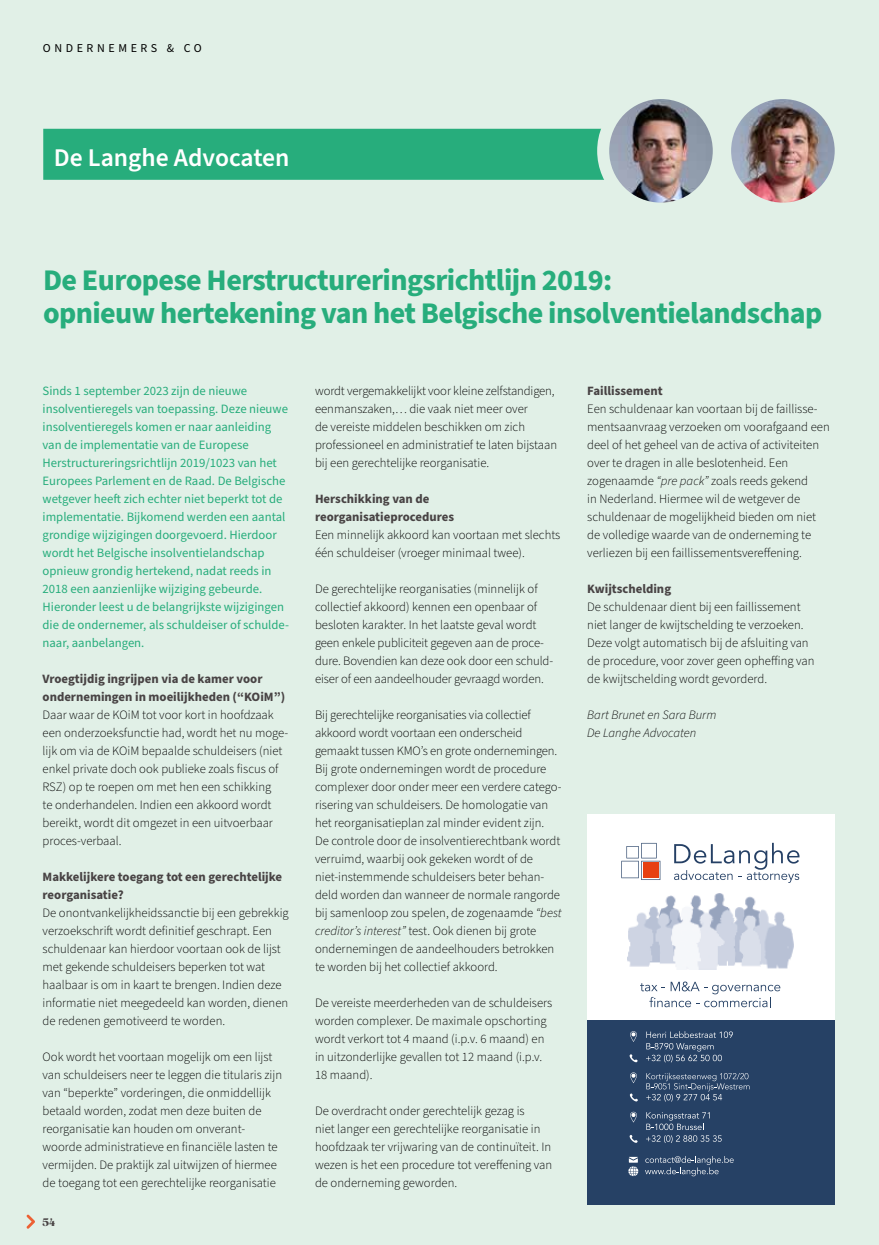
<style>
.page{position:relative;width:879px;height:1245px;background:#e1f0e7}
.page>*{position:absolute;margin:0;border:0;box-sizing:border-box;transform-origin:0 0}
.t1{font:700 30px/33px "Source Sans Pro";letter-spacing:-.02em;color:#27ad7c}
.t2{font:600 25.5px "Source Sans Pro";color:#fff}
.t3{font:300 12.75px/18px "Source Sans Pro";color:#000}
.t4{font:12.75px/18px "Source Sans Pro";color:#27ad7c}
.t5{font:700 12.75px/18px "Source Sans Pro";color:#484344}
.t6{font:italic 300 12.75px/18px "Source Sans Pro";color:#000}
.t7{font:12px "Source Sans Pro";letter-spacing:.3em;color:#000}
.t8{font:900 10.5px "Gazpacho";color:#484344}
.s1{font-style:italic}
</style>
<div class="page">
<div style="left:43px;top:129px;width:561px;height:51px;background:#27ad7c"></div>
<img style="left:725px;top:93px;width:115px;height:116px;border-radius:58px">
<div style="left:719px;top:87px;width:127px;height:128px;border:12px solid #e1f0e7;border-radius:50%"></div>
<img style="left:603px;top:93px;width:115px;height:116px;border-radius:58px">
<div style="left:597px;top:87px;width:128px;height:128px;border:12px solid #e1f0e7;border-radius:50%"></div>
<div style="left:587px;top:815px;width:248px;height:390px;background:#fff"></div>
<div style="left:587px;top:1020px;width:248px;height:185px;background:#264165"></div>
<svg style="left:674px;top:843px;width:125px;height:40px"></svg>
<svg style="left:621px;top:843px;width:39px;height:37px"></svg>
<img style="left:627px;top:893px;width:166px;height:76px">
<svg style="left:640px;top:981px;width:140px;height:26px"></svg>
<svg style="left:646px;top:1072px;width:103px;height:29px"></svg>
<svg style="left:629px;top:1093px;width:9px;height:8px"></svg>
<svg style="left:630px;top:1072px;width:7px;height:11px"></svg>
<svg style="left:646px;top:1031px;width:87px;height:31px"></svg>
<svg style="left:629px;top:1054px;width:9px;height:8px"></svg>
<svg style="left:630px;top:1031px;width:7px;height:11px"></svg>
<svg style="left:646px;top:1112px;width:75px;height:31px"></svg>
<svg style="left:629px;top:1135px;width:9px;height:8px"></svg>
<svg style="left:630px;top:1111px;width:7px;height:11px"></svg>
<svg style="left:645px;top:1156px;width:88px;height:20px"></svg>
<svg style="left:628px;top:1156px;width:10px;height:20px"></svg>
<svg style="left:26px;top:1214px;width:9px;height:14px"></svg>
<p class="t7" style="left:43px;top:40px;width:161px">ONDERNEMERS &amp; CO</p>
<h2 class="t2" style="left:54px;top:140px;width:237px">De Langhe Advocaten</h2>
<h1 class="t1" style="left:43px;top:265px;width:781px">De Europese Herstructureringsrichtlijn 2019:<br>opnieuw hertekening van het Belgische insolventielandschap</h1>
<p class="t4" style="left:43px;top:382px;width:248px">Sinds 1 september 2023 zijn de nieuwe insolventieregels van toepassing. Deze nieuwe insolventieregels komen er naar aanleiding van de implementatie van de Europese Herstructureringsrichtlijn 2019/1023 van het Europees Parlement en de Raad. De Belgische wetgever heeft zich echter niet beperkt tot de implementatie. Bijkomend werden een aantal grondige wijzigingen doorgevoerd. Hierdoor wordt het Belgische insolventielandschap opnieuw grondig hertekend, nadat reeds in 2018 een aanzienlijke wijziging gebeurde.<br>Hieronder leest u de belangrijkste wijzigingen die de ondernemer, als schuldeiser of schulde&shy;naar, aanbelangen.</p>
<p class="t5" style="left:43px;top:670px;width:244px">Vroegtijdig ingrijpen via de kamer voor ondernemingen in moeilijkheden (“KOiM”)</p>
<p class="t3" style="left:43px;top:706px;width:247px">Daar waar de KOiM tot voor kort in hoofdzaak een onderzoeksfunctie had, wordt het nu moge&shy;lijk om via de KOiM bepaalde schuldeisers (niet enkel private doch ook publieke zoals fiscus of RSZ) op te roepen om met hen een schikking<br>te onderhandelen. Indien een akkoord wordt bereikt, wordt dit omgezet in een uitvoerbaar proces-verbaal.</p>
<p class="t5" style="left:43px;top:868px;width:241px">Makkelijkere toegang tot een gerechtelijke reorganisatie?</p>
<p class="t3" style="left:43px;top:904px;width:248px">De onontvankelijkheidssanctie bij een gebrekkig verzoekschrift wordt definitief geschrapt. Een schuldenaar kan hierdoor voortaan ook de lijst met gekende schuldeisers beperken tot wat haalbaar is om in kaart te brengen. Indien deze informatie niet meegedeeld kan worden, dienen de redenen gemotiveerd te worden.</p>
<p class="t3" style="left:43px;top:1048px;width:241px">Ook wordt het voortaan mogelijk om een lijst van schuldeisers neer te leggen die titularis zijn van “beperkte” vorderingen, die onmiddellijk betaald worden, zodat men deze buiten de reorganisatie kan houden om onverant&shy;woorde administratieve en financiële lasten te vermijden. De praktijk zal uitwijzen of hiermee de toegang tot een gerechtelijke reorganisatie</p>
<p class="t8" style="left:43px;top:1215px;width:14px">54</p>
<p class="t3" style="left:315px;top:382px;width:244px">wordt vergemakkelijkt voor kleine zelfstandigen, eenmanszaken,… die vaak niet meer over<br>de vereiste middelen beschikken om zich professioneel en administratief te laten bijstaan bij een gerechtelijke reorganisatie.</p>
<p class="t5" style="left:315px;top:490px;width:141px">Herschikking van de reorganisatieprocedures</p>
<p class="t3" style="left:315px;top:526px;width:247px">Een minnelijk akkoord kan voortaan met slechts één schuldeiser (vroeger minimaal twee).</p>
<p class="t3" style="left:315px;top:580px;width:239px">De gerechtelijke reorganisaties (minnelijk of collectief akkoord) kennen een openbaar of besloten karakter. In het laatste geval wordt geen enkele publiciteit gegeven aan de proce&shy;dure. Bovendien kan deze ook door een schuld&shy;eiser of een aandeelhouder gevraagd worden.</p>
<p class="t3" style="left:315px;top:706px;width:248px">Bij gerechtelijke reorganisaties via collectief akkoord wordt voortaan een onderscheid gemaakt tussen KMO’s en grote ondernemingen.<br>Bij grote ondernemingen wordt de procedure complexer door onder meer een verdere catego&shy;risering van schuldeisers. De homologatie van het reorganisatieplan zal minder evident zijn.<br>De controle door de insolventierechtbank wordt verruimd, waarbij ook gekeken wordt of de niet-instemmende schuldeisers beter behan&shy;deld worden dan wanneer de normale rangorde bij samenloop zou spelen, de zogenaamde <span class="s1">“best creditor’s interest”</span> test. Ook dienen bij grote ondernemingen de aandeelhouders betrokken te worden bij het collectief akkoord.</p>
<p class="t3" style="left:315px;top:994px;width:239px">De vereiste meerderheden van de schuldeisers worden complexer. De maximale opschorting wordt verkort tot 4 maand (i.p.v. 6 maand) en in uitzonderlijke gevallen tot 12 maand (i.p.v.<br>18 maand).</p>
<p class="t3" style="left:315px;top:1102px;width:239px">De overdracht onder gerechtelijk gezag is<br>niet langer een gerechtelijke reorganisatie in hoofdzaak ter vrijwaring van de continuïteit. In wezen is het een procedure tot vereffening van de onderneming geworden.</p>
<p class="t5" style="left:587px;top:382px;width:77px">Faillissement</p>
<p class="t3" style="left:587px;top:400px;width:244px">Een schuldenaar kan voortaan bij de faillisse&shy;mentsaanvraag verzoeken om voorafgaand een deel of het geheel van de activa of activiteiten over te dragen in alle beslotenheid. Een zogenaamde <span class="s1">“pre pack”</span> zoals reeds gekend<br>in Nederland. Hiermee wil de wetgever de schuldenaar de mogelijkheid bieden om niet de volledige waarde van de onderneming te verliezen bij een faillissementsvereffening.</p>
<p class="t5" style="left:587px;top:580px;width:85px">Kwijtschelding</p>
<p class="t3" style="left:587px;top:598px;width:229px">De schuldenaar dient bij een faillissement niet langer de kwijtschelding te verzoeken.<br>Deze volgt automatisch bij de afsluiting van de procedure, voor zover geen opheffing van de kwijtschelding wordt gevorderd.</p>
<p class="t6" style="left:587px;top:706px;width:131px">Bart Brunet en Sara Burm<br>De Langhe Advocaten</p>
</div>
